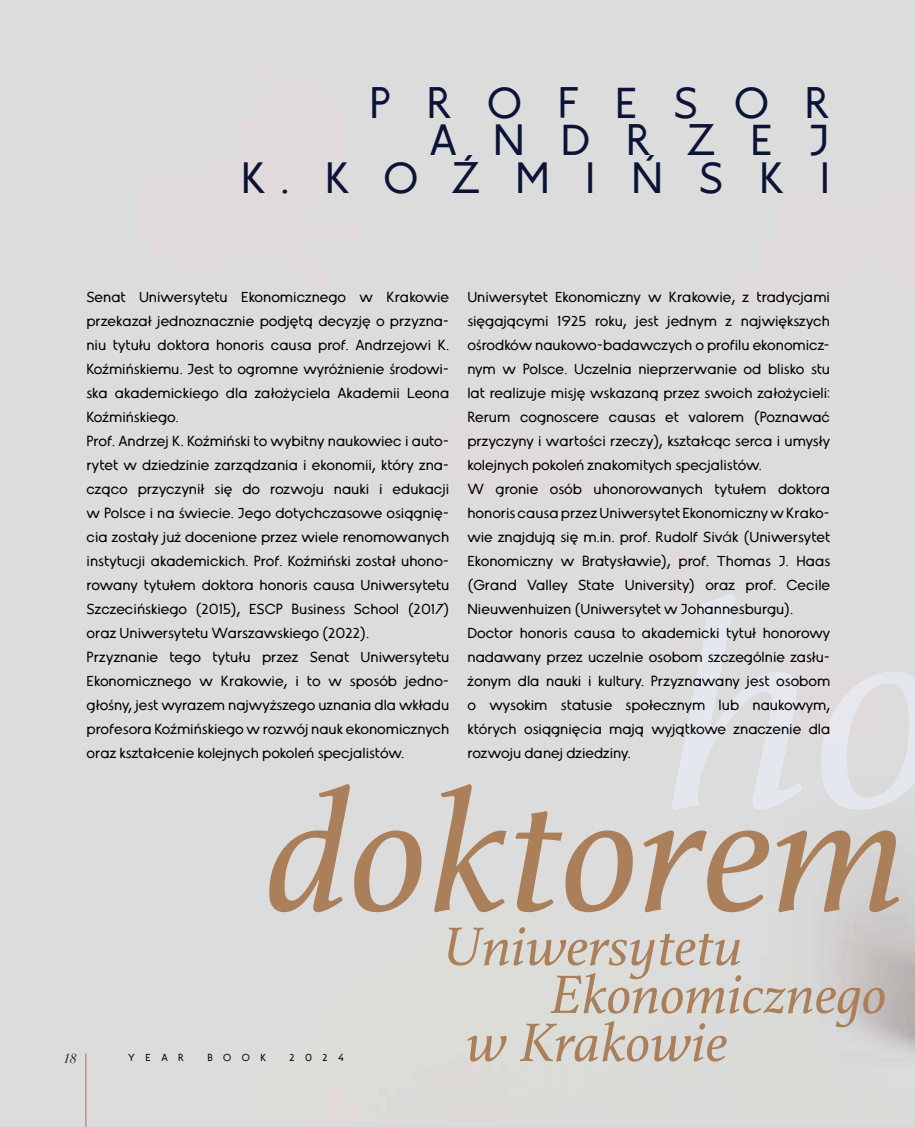
<style>
.page{position:relative;width:915px;height:1127px;background:#fff}
.page>*{position:absolute;margin:0;border:0;box-sizing:border-box;transform-origin:0 0}
.t1{font:italic 180px "Athelas";color:#aa7f5a}
.t2{font:italic 57px "Athelas";color:#aa7f5a}
.t3{font:45px/37.5px "Kozminski U";letter-spacing:.8em;color:#0b1337;text-align:right}
.t4{font:15px/24px "Kozminski U";color:#000}
.t5{font:italic 13.5px "Didot";color:#000}
.t6{font:10.5px "Kozminski U";letter-spacing:1em;color:#000}
.s1{font-family:"Gilroy"}
</style>
<div class="page">
<svg style="left:671px;top:593px;width:243px;height:217px;background:#dedfe0"></svg>
<hr style="left:85px;top:1053px;width:1px;height:74px;background:#aa7f5a">
<h3 class="t3" style="left:241px;top:84px;width:590px">PROFESOR<br>ANDRZEJ<br>K.KOŹMIŃSKI</h3>
<p class="t4" style="left:86px;top:285px;width:364px">Senat Uniwersytetu Ekonomicznego w Krakowie przekazał jednoznacznie podjętą decyzję o przyzna&shy;niu tytułu doktora honoris causa prof. Andrzejowi K.<br>Koźmińskiemu. Jest to ogromne wyróżnienie środowi&shy;ska akademickiego dla założyciela Akademii Leona Koźmińskiego.<br>Prof. Andrzej K. Koźmiński to wybitny naukowiec i auto&shy;rytet w dziedzinie zarządzania i ekonomii, który zna&shy;cząco przyczynił się do rozwoju nauki i edukacji w Polsce i na świecie. Jego dotychczasowe osiągnię&shy;cia zostały już docenione przez wiele renomowanych instytucji akademickich. Prof. Koźmiński został uhono&shy;rowany tytułem doktora honoris causa Uniwersytetu Szczecińskiego (2015), ESCP Business School (2017) oraz Uniwersytetu Warszawskiego (2022).<br>Przyznanie tego tytułu przez Senat Uniwersytetu Ekonomicznego w Krakowie, i to w sposób jedno&shy;głośny, jest wyrazem najwyższego uznania dla wkładu profesora Koźmińskiego w rozwój nauk ekonomicznych oraz kształcenie kolejnych pokoleń specjalistów.</p>
<p class="t4" style="left:467px;top:285px;width:364px">Uniwersytet Ekonomiczny w Krakowie, z tradycjami sięgającymi 1925 roku, jest jednym z największych ośrodków naukowo-badawczych o profilu ekonomicz&shy;nym w Polsce. Uczelnia nieprzerwanie od blisko stu lat realizuje misję wskazaną przez swoich założycieli:<br>Rerum cognoscere causas et valorem (Poznawać przyczyny i wartości rzeczy), kształcąc serca i umysły kolejnych pokoleń znakomitych specjalistów.<br>W gronie osób uhonorowanych tytułem doktora honoris causa przezUniwersytet Ekonomiczny w Krako&shy;wie znajdują się m.in. prof. Rudolf Siv<span class="s1">á</span>k (Uniwersytet Ekonomiczny w Bratysławie), prof. Thomas J. Haas (Grand Valley State University) oraz prof. Cecile Nieuwenhuizen (Uniwersytet w Johannesburgu).<br>Doctor honoris causa to akademicki tytuł honorowy nadawany przez uczelnie osobom szczególnie zasłu&shy;żonym dla nauki i kultury. Przyznawany jest osobom o wysokim statusie społecznym lub naukowym, których osiągnięcia mają wyjątkowe znaczenie dla rozwoju danej dziedziny.</p>
<h1 class="t1" style="left:267px;top:710px;width:642px">doktorem</h1>
<p class="t5" style="left:64px;top:1050px;width:15px">18</p>
<p class="t6" style="left:128px;top:1051px;width:57px">YEAR</p>
<p class="t6" style="left:207px;top:1051px;width:60px">BOOK</p>
<p class="t6" style="left:289px;top:1051px;width:56px">2024</p>
<h2 class="t2" style="left:442px;top:901px;width:302px">Uniwersytetu</h2>
<h2 class="t2" style="left:550px;top:949px;width:338px">Ekonomicznego</h2>
<h2 class="t2" style="left:466px;top:997px;width:263px">w Krakowie</h2>
</div>
